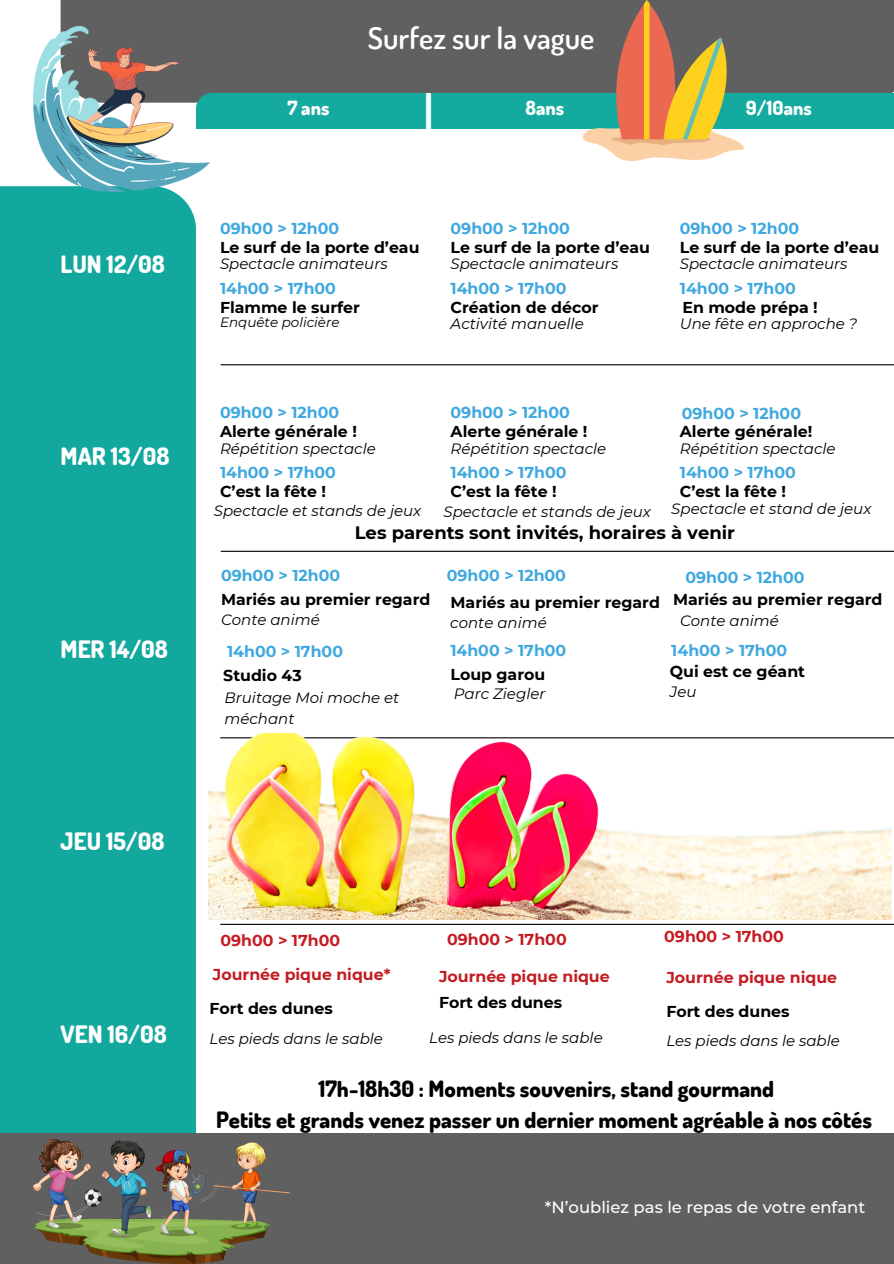
<style>
.page{position:relative;width:894px;height:1264px;background:#fff}
.page>*{position:absolute;margin:0;border:0;box-sizing:border-box;transform-origin:0 0}
.t1{font:600 30px "Dosis";color:#fff}
.t2{font:800 24px "Dosis";color:#fff}
.t3{font:800 22.5px/31.5px "Dosis";color:#000;text-align:center}
.t4{font:800 19.5px "Dosis";color:#fff}
.t5{font:700 18px "Montserrat";color:#000}
.t6{font:500 16.5px "Montserrat";color:#fff}
.t7{font:700 15.75px "Montserrat";color:#000}
.t8{font:700 15.75px "Montserrat";color:#3fa8de}
.t9{font:700 15.75px "Montserrat";color:#c31c22}
.t10{font:italic 15px/20.2px "Montserrat";color:#000}
.t11{font:italic 13.5px "Montserrat";color:#000}
</style>
<div class="page">
<div style="left:61px;top:0;width:832px;height:103px;background:#606060"></div>
<div style="left:209px;top:94px;width:684px;height:35px;background:#14aa9f"></div>
<div style="left:0;top:186px;width:196px;height:946px;background:#13a89e"></div>
<div style="left:0;top:1132px;width:893px;height:131px;background:#606060"></div>
<hr style="left:221px;top:364px;width:672px;height:1px;background:#000">
<hr style="left:221px;top:550px;width:672px;height:2px;background:#000">
<hr style="left:220px;top:737px;width:673px;height:1px;background:#000">
<hr style="left:220px;top:923px;width:673px;height:1px;background:#000">
<img style="left:34px;top:1139px;width:255px;height:124px">
<img style="left:34px;top:26px;width:175px;height:165px">
<svg style="left:576px;top:0;width:171px;height:161px"></svg>
<img style="left:208px;top:733px;width:683px;height:186px">
<h4 class="t1" style="left:367px;top:18px;width:228px">Surfez sur la vague</h4>
<h5 class="t4" style="left:287px;top:95px;width:44px">7 ans</h5>
<h5 class="t4" style="left:525px;top:95px;width:40px">8ans</h5>
<h5 class="t4" style="left:745px;top:95px;width:67px">9/10ans</h5>
<h2 class="t8" style="left:220px;top:218px;width:121px">09h00 &gt; 12h00</h2>
<h5 class="t8" style="left:450px;top:218px;width:121px">09h00 &gt; 12h00</h5>
<h5 class="t8" style="left:679px;top:218px;width:121px">09h00 &gt; 12h00</h5>
<h4 class="t2" style="left:61px;top:248px;width:106px">LUN 12/08</h4>
<h5 class="t7" style="left:220px;top:238px;width:201px">Le surf de la porte d’eau</h5>
<h6 class="t7" style="left:450px;top:238px;width:201px">Le surf de la porte d’eau</h6>
<h6 class="t7" style="left:679px;top:238px;width:201px">Le surf de la porte d’eau</h6>
<h5 class="t10" style="left:220px;top:254px;width:169px">Spectacle animateurs</h5>
<h5 class="t10" style="left:450px;top:254px;width:169px">Spectacle animateurs</h5>
<h5 class="t10" style="left:679px;top:254px;width:169px">Spectacle animateurs</h5>
<h5 class="t8" style="left:220px;top:278px;width:117px">14h00 &gt; 17h00</h5>
<h5 class="t8" style="left:450px;top:278px;width:117px">14h00 &gt; 17h00</h5>
<h5 class="t8" style="left:679px;top:278px;width:117px">14h00 &gt; 17h00</h5>
<h6 class="t7" style="left:220px;top:298px;width:141px">Flamme le surfer</h6>
<h5 class="t7" style="left:450px;top:298px;width:149px">Création de décor</h5>
<h6 class="t7" style="left:682px;top:298px;width:137px">En mode prépa !</h6>
<h5 class="t11" style="left:220px;top:314px;width:121px">Enquête policière</h5>
<h5 class="t10" style="left:450px;top:314px;width:135px">Activité manuelle</h5>
<p class="t10" style="left:679px;top:314px;width:179px">Une fête en approche ?</p>
<h6 class="t8" style="left:220px;top:402px;width:121px">09h00 &gt; 12h00</h6>
<h6 class="t8" style="left:450px;top:402px;width:121px">09h00 &gt; 12h00</h6>
<h5 class="t8" style="left:681px;top:404px;width:121px">09h00 &gt; 12h00</h5>
<h4 class="t2" style="left:61px;top:440px;width:110px">MAR 13/08</h4>
<h5 class="t7" style="left:220px;top:422px;width:138px">Alerte générale !</h5>
<h5 class="t7" style="left:450px;top:422px;width:138px">Alerte générale !</h5>
<h6 class="t7" style="left:679px;top:422px;width:134px">Alerte générale!</h6>
<h5 class="t10" style="left:220px;top:438px;width:157px">Répétition spectacle</h5>
<h5 class="t10" style="left:450px;top:438px;width:157px">Répétition spectacle</h5>
<h5 class="t10" style="left:679px;top:438px;width:157px">Répétition spectacle</h5>
<h5 class="t8" style="left:220px;top:462px;width:117px">14h00 &gt; 17h00</h5>
<h5 class="t8" style="left:450px;top:462px;width:117px">14h00 &gt; 17h00</h5>
<h5 class="t8" style="left:679px;top:462px;width:117px">14h00 &gt; 17h00</h5>
<h6 class="t7" style="left:220px;top:482px;width:108px">C’est la fête !</h6>
<h6 class="t7" style="left:450px;top:482px;width:108px">C’est la fête !</h6>
<h5 class="t7" style="left:679px;top:482px;width:108px">C’est la fête !</h5>
<h5 class="t10" style="left:214px;top:500px;width:209px">Spectacle et stands de jeux</h5>
<h5 class="t10" style="left:443px;top:502px;width:209px">Spectacle et stands de jeux</h5>
<h6 class="t10" style="left:671px;top:498px;width:201px">Spectacle et stand de jeux</h6>
<p class="t5" style="left:354px;top:521px;width:381px">Les parents sont invités, horaires à venir</p>
<h5 class="t8" style="left:221px;top:566px;width:121px">09h00 &gt; 12h00</h5>
<h6 class="t8" style="left:446px;top:566px;width:121px">09h00 &gt; 12h00</h6>
<h6 class="t8" style="left:685px;top:567px;width:121px">09h00 &gt; 12h00</h6>
<h5 class="t7" style="left:221px;top:590px;width:211px">Mariés au premier regard</h5>
<h5 class="t7" style="left:450px;top:592px;width:211px">Mariés au premier regard</h5>
<h5 class="t7" style="left:673px;top:589px;width:211px">Mariés au premier regard</h5>
<h6 class="t10" style="left:221px;top:609px;width:100px">Conte animé</h6>
<p class="t10" style="left:450px;top:613px;width:98px">conte animé</p>
<h5 class="t10" style="left:680px;top:610px;width:100px">Conte animé</h5>
<h2 class="t2" style="left:61px;top:633px;width:109px">MER 14/08</h2>
<h6 class="t8" style="left:227px;top:641px;width:117px">14h00 &gt; 17h00</h6>
<h5 class="t8" style="left:450px;top:640px;width:117px">14h00 &gt; 17h00</h5>
<h5 class="t8" style="left:671px;top:640px;width:117px">14h00 &gt; 17h00</h5>
<h5 class="t7" style="left:223px;top:665px;width:80px">Studio 43</h5>
<h6 class="t7" style="left:450px;top:664px;width:96px">Loup garou</h6>
<h6 class="t7" style="left:669px;top:662px;width:137px">Qui est ce géant</h6>
<h5 class="t10" style="left:224px;top:687px;width:176px">Bruitage Moi moche et méchant</h5>
<h5 class="t10" style="left:453px;top:684px;width:93px">Parc Ziegler</h5>
<h5 class="t10" style="left:669px;top:681px;width:28px">Jeu</h5>
<h2 class="t2" style="left:61px;top:825px;width:105px">JEU 15/08</h2>
<h2 class="t2" style="left:61px;top:1018px;width:108px">VEN 16/08</h2>
<h6 class="t9" style="left:220px;top:930px;width:121px">09h00 &gt; 17h00</h6>
<h6 class="t9" style="left:447px;top:929px;width:121px">09h00 &gt; 17h00</h6>
<h4 class="t9" style="left:664px;top:927px;width:121px">09h00 &gt; 17h00</h4>
<h5 class="t9" style="left:213px;top:964px;width:179px">Journée pique nique*</h5>
<h5 class="t9" style="left:439px;top:966px;width:172px">Journée pique nique</h5>
<h5 class="t9" style="left:666px;top:968px;width:172px">Journée pique nique</h5>
<h5 class="t7" style="left:439px;top:992px;width:125px">Fort des dunes</h5>
<h6 class="t7" style="left:209px;top:998px;width:125px">Fort des dunes</h6>
<h5 class="t7" style="left:666px;top:1002px;width:125px">Fort des dunes</h5>
<h6 class="t10" style="left:429px;top:1027px;width:175px">Les pieds dans le sable</h6>
<h5 class="t10" style="left:209px;top:1028px;width:175px">Les pieds dans le sable</h5>
<h5 class="t10" style="left:666px;top:1030px;width:175px">Les pieds dans le sable</h5>
<h3 class="t3" style="left:216px;top:1072px;width:657px">17h-18h30 : Moments souvenirs, stand gourmand<br>Petits et grands venez passer un dernier moment agréable à nos côtés</h3>
<h2 class="t6" style="left:544px;top:1196px;width:322px">*N’oubliez pas le repas de votre enfant</h2>
</div>
